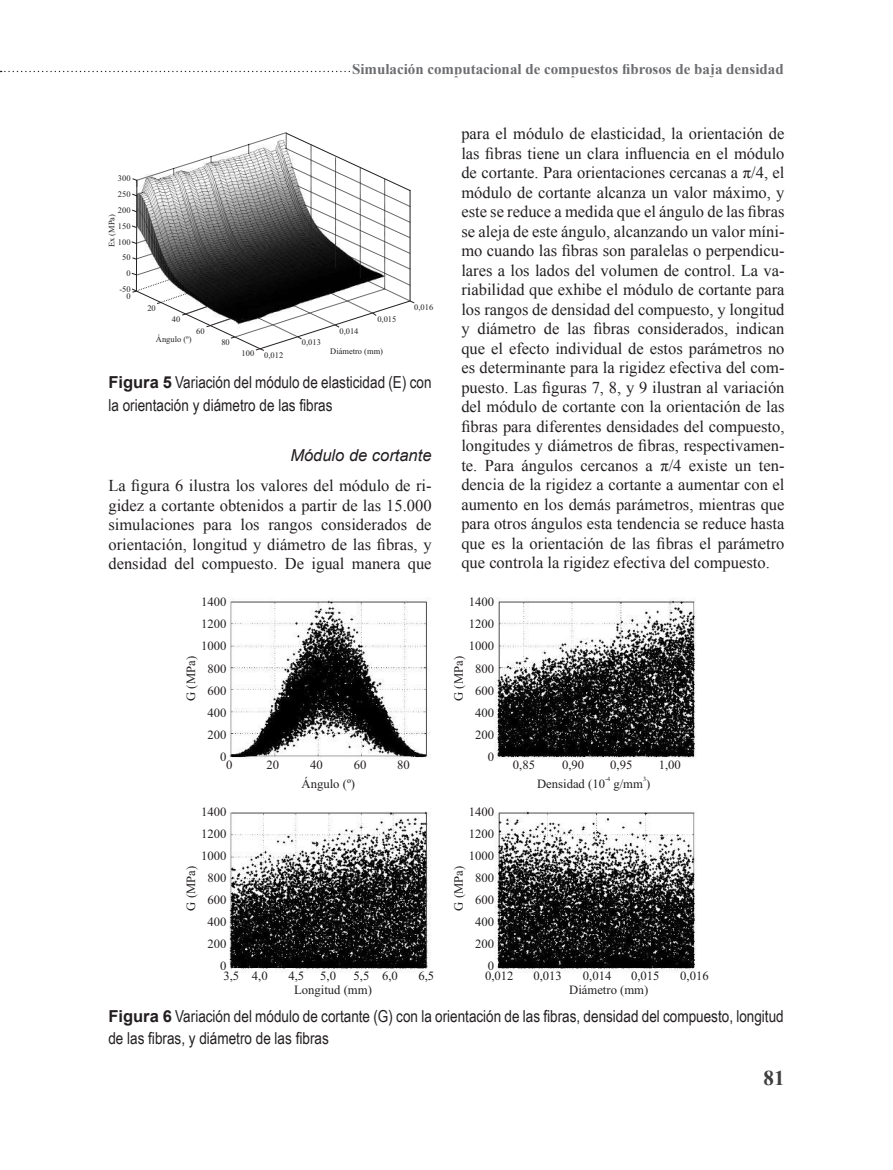
<style>
.page{position:relative;width:893px;height:1170px;background:#fff}
.page>*{position:absolute;margin:0;border:0;box-sizing:border-box;transform-origin:0 0}
.t1{font:700 21px "Times New Roman";color:#3e3e3f}
.t2{font:16.5px/19.5px "Times New Roman";color:#231f20;text-align:justify}
.t3{font:16.5px/22.5px "Arial Narrow";color:#231f20}
.t4{font:italic 16.5px "Arial";color:#231f20}
.t5{font:700 15px "Times New Roman";color:#6c6d70}
.t6{font:12.6px/22px "Times New Roman";color:#231f20;text-align:right}
.t7{font:8.4px/15.9px "Times New Roman";color:#231f20;text-align:right}
.t8{font:6.3px "Times New Roman";color:#231f20}
.s1{font-family:"Arial";font-weight:700}
</style>
<div class="page">
<svg style="left:0;top:71px;width:350px;height:1px"></svg>
<svg style="left:131px;top:132px;width:284px;height:219px"></svg>
<img style="left:229px;top:598px;width:467px;height:375px">
<p class="t5" style="left:352px;top:59px;width:433px">Simulación computacional de compuestos fibrosos de baja densidad</p>
<p class="t7" style="left:118px;top:170px;width:14px">300<br>250<br>200<br>150<br>100<br>50<br>0 -50</p>
<p class="t7" style="left:104px;top:247px;width:35px;rotate:-90deg">Ex (MPa)</p>
<p class="t7" style="left:127px;top:288px;width:6px">0</p>
<p class="t7" style="left:147px;top:300px;width:10px">20</p>
<p class="t7" style="left:172px;top:311px;width:10px">40</p>
<p class="t7" style="left:196px;top:323px;width:10px">60</p>
<p class="t7" style="left:156px;top:332px;width:37px">Ángulo (º)</p>
<p class="t7" style="left:221px;top:334px;width:10px">80</p>
<p class="t7" style="left:339px;top:323px;width:21px">0,014</p>
<p class="t7" style="left:377px;top:311px;width:21px">0,015</p>
<p class="t7" style="left:302px;top:334px;width:21px">0,013</p>
<p class="t7" style="left:242px;top:346px;width:14px">100</p>
<p class="t7" style="left:330px;top:343px;width:54px">Diámetro (mm)</p>
<p class="t7" style="left:264px;top:347px;width:21px">0,012</p>
<p class="t7" style="left:414px;top:299px;width:21px">0,016</p>
<p class="t3" style="left:108px;top:370px;width:325px"><span class="s1">Figura 5</span> Variación del módulo de elasticidad (E) con la orientación y diámetro de las fibras</p>
<p class="t4" style="left:290px;top:444px;width:143px">Módulo de cortante</p>
<p class="t2" style="left:108px;top:475px;width:325px">La figura 6 ilustra los valores del módulo de ri&shy;gidez a cortante obtenidos a partir de las 15.000 simulaciones para los rangos considerados de orientación, longitud y diámetro de las fibras, y densidad del compuesto. De igual manera que</p>
<p class="t6" style="left:201px;top:591px;width:27px">1400<br>1200<br>1000<br>800<br>600<br>400<br>200<br>0</p>
<p class="t6" style="left:180px;top:701px;width:46px;rotate:-90deg">G (MPa)</p>
<p class="t6" style="left:226px;top:753px;width:8px">0</p>
<p class="t6" style="left:310px;top:753px;width:14px">40</p>
<p class="t6" style="left:354px;top:753px;width:14px">60</p>
<p class="t6" style="left:397px;top:753px;width:14px">80</p>
<p class="t6" style="left:302px;top:772px;width:55px">Ángulo (º)</p>
<p class="t6" style="left:267px;top:753px;width:14px">20</p>
<p class="t2" style="left:461px;top:123px;width:325px">para el módulo de elasticidad, la orientación de las fibras tiene un clara influencia en el módulo de cortante. Para orientaciones cercanas a π/4, el módulo de cortante alcanza un valor máximo, y este se reduce a medida que el ángulo de las fibras se aleja de este ángulo, alcanzando un valor míni&shy;mo cuando las fibras son paralelas o perpendicu&shy;lares a los lados del volumen de control. La va&shy;riabilidad que exhibe el módulo de cortante para los rangos de densidad del compuesto, y longitud y diámetro de las fibras considerados, indican que el efecto individual de estos parámetros no es determinante para la rigidez efectiva del com&shy;puesto. Las figuras 7, 8, y 9 ilustran al variación del módulo de cortante con la orientación de las fibras para diferentes densidades del compuesto, longitudes y diámetros de fibras, respectivamen&shy;te. Para ángulos cercanos a π/4 existe un ten&shy;dencia de la rigidez a cortante a aumentar con el aumento en los demás parámetros, mientras que para otros ángulos esta tendencia se reduce hasta que es la orientación de las fibras el parámetro que controla la rigidez efectiva del compuesto.</p>
<p class="t6" style="left:469px;top:591px;width:27px">1400<br>1200<br>1000<br>800<br>600<br>400<br>200<br>0</p>
<p class="t6" style="left:448px;top:701px;width:46px;rotate:-90deg">G (MPa)</p>
<p class="t6" style="left:513px;top:754px;width:24px">0,85</p>
<p class="t6" style="left:562px;top:754px;width:24px">0,90</p>
<p class="t6" style="left:610px;top:754px;width:24px">0,95</p>
<p class="t6" style="left:659px;top:754px;width:24px">1,00</p>
<p class="t6" style="left:537px;top:772px;width:115px">Densidad (10 g/mm )</p>
<p class="t8" style="left:605px;top:775px;width:7px">-4</p>
<p class="t8" style="left:643px;top:775px;width:5px">3</p>
<p class="t6" style="left:201px;top:800px;width:27px">1400<br>1200<br>1000<br>800<br>600<br>400<br>200<br>0</p>
<p class="t6" style="left:469px;top:800px;width:27px">1400<br>1200<br>1000<br>800<br>600<br>400<br>200<br>0</p>
<p class="t6" style="left:180px;top:910px;width:46px;rotate:-90deg">G (MPa)</p>
<p class="t6" style="left:448px;top:910px;width:46px;rotate:-90deg">G (MPa)</p>
<p class="t6" style="left:223px;top:965px;width:46px">3,5 4,0</p>
<p class="t6" style="left:288px;top:965px;width:17px">4,5</p>
<p class="t6" style="left:382px;top:965px;width:17px">6,0</p>
<p class="t6" style="left:418px;top:965px;width:17px">6,5</p>
<p class="t6" style="left:294px;top:978px;width:79px">Longitud (mm)</p>
<p class="t6" style="left:320px;top:965px;width:17px">5,0</p>
<p class="t6" style="left:353px;top:965px;width:17px">5,5</p>
<p class="t6" style="left:485px;top:965px;width:30px">0,012</p>
<p class="t6" style="left:533px;top:965px;width:30px">0,013</p>
<p class="t6" style="left:583px;top:965px;width:30px">0,014</p>
<p class="t6" style="left:631px;top:965px;width:30px">0,015</p>
<p class="t6" style="left:680px;top:965px;width:30px">0,016</p>
<p class="t6" style="left:569px;top:978px;width:81px">Diámetro (mm)</p>
<p class="t3" style="left:108px;top:1003px;width:677px"><span class="s1">Figura 6</span> Variación del módulo de cortante (G) con la orientación de las fibras, densidad del compuesto, longitud de las fibras, y diámetro de las fibras</p>
<p class="t1" style="left:763px;top:1063px;width:22px">81</p>
</div>
